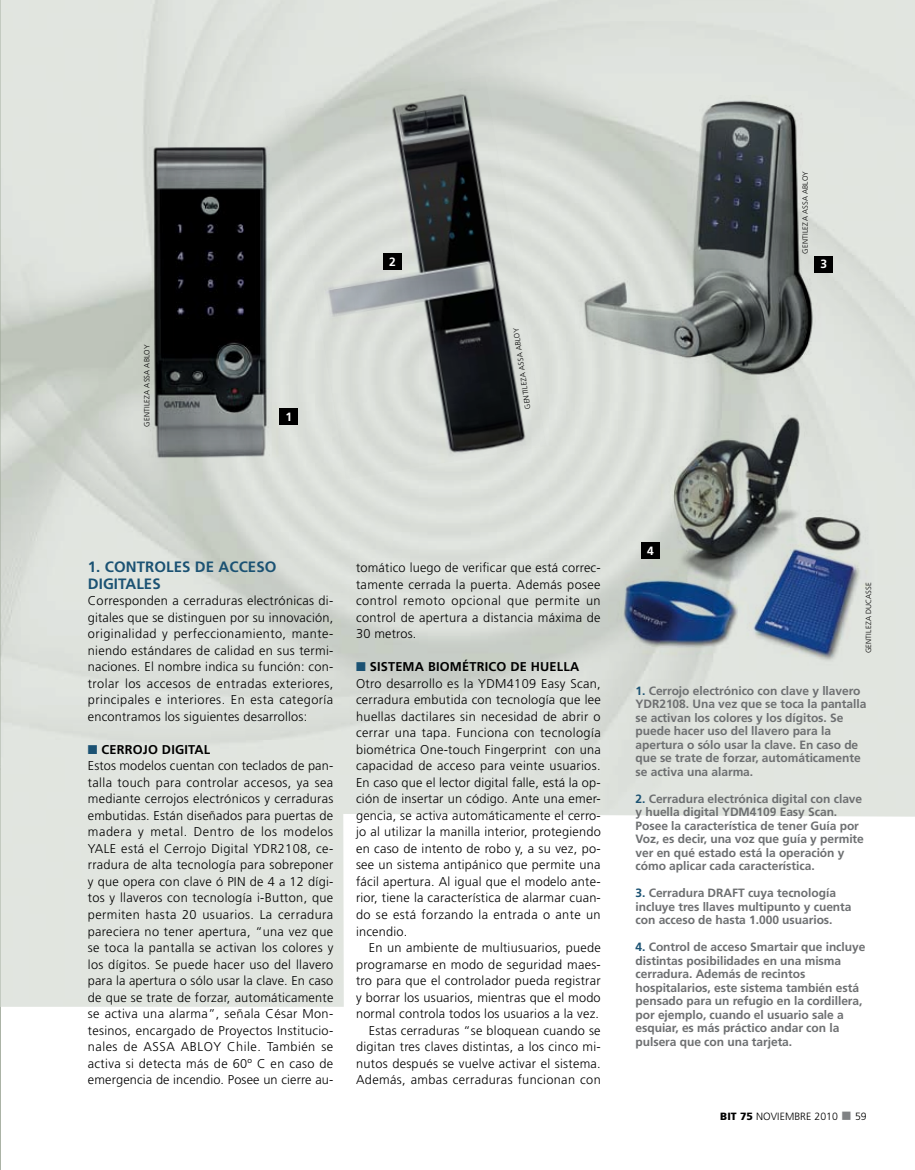
<style>
.page{position:relative;width:915px;height:1170px;background:#fff}
.page>*{position:absolute;margin:0;border:0;box-sizing:border-box;transform-origin:0 0}
.t1{font:700 15px/16.5px "Frutiger";letter-spacing:.005em;color:#1b5273}
.t2{font:300 12.75px/16.5px "Frutiger";letter-spacing:.02em;color:#000;text-align:justify}
.t3{font:700 12px/13.5px "Frutiger";letter-spacing:-.005em;color:#6d6f71}
.t4{font:700 12px "Frutiger";color:#fff}
.t5{font:300 10.5px "Frutiger";letter-spacing:.005em;color:#000}
.t6{font:300 7.5px "Frutiger";letter-spacing:.03em;color:#000}
.s1{color:#1b5273}
.s2{font-weight:700}
.s3{font-weight:900}
.s4{color:#808284}
</style>
<div class="page">
<img style="left:0;top:1006px;width:1px;height:163px">
<img style="left:0;top:0;width:914px;height:1006px">
<img style="left:123px;top:130px;width:177px;height:350px">
<img style="left:285px;top:76px;width:261px;height:403px">
<img style="left:561px;top:78px;width:265px;height:331px">
<img style="left:608px;top:397px;width:285px;height:276px">
<div style="left:383px;top:253px;width:18px;height:17px;background:#000"></div>
<div style="left:814px;top:256px;width:19px;height:16px;background:#000"></div>
<div style="left:641px;top:542px;width:18px;height:16px;background:#000"></div>
<p class="t6" style="left:143px;top:427px;width:83px;rotate:-90deg">gentileza assa abloy</p>
<p class="t4" style="left:285px;top:409px;width:8px">1</p>
<p class="t6" style="left:800px;top:253px;width:83px;rotate:-90deg">gentileza assa abloy</p>
<p class="t4" style="left:389px;top:255px;width:8px">2</p>
<p class="t4" style="left:820px;top:257px;width:8px">3</p>
<p class="t6" style="left:524px;top:410px;width:83px;rotate:-99deg">gentil eza a ssa a bl oy</p>
<p class="t1" style="left:88px;top:558px;width:190px">1. Controles de acceso digitales</p>
<p class="t2" style="left:88px;top:592px;width:247px">Corresponden a cerraduras electrónicas di&shy;gitales que se distinguen por su innovación, originalidad y perfeccionamiento, mante&shy;niendo estándares de calidad en sus termi&shy;naciones. El nombre indica su función: con&shy;trolar los accesos de entradas exteriores, principales e interiores. En esta categoría encontramos los siguientes desarrollos:</p>
<p class="t2" style="left:88px;top:741px;width:247px;text-align:left"><span class="s1">■</span> <span class="s2">Cerrojo digital<br></span>Estos modelos cuentan con teclados de pan&shy;talla touch para controlar accesos, ya sea mediante cerrojos electrónicos y cerraduras embutidas. Están diseñados para puertas de madera y metal. Dentro de los modelos YALE está el Cerrojo Digital YDR2108, ce&shy;rradura de alta tecnología para sobreponer y que opera con clave ó PIN de 4 a 12 dígi&shy;tos y llaveros con tecnología i-Button, que permiten hasta 20 usuarios. La cerradura pareciera no tener apertura, “una vez que se toca la pantalla se activan los colores y los dígitos. Se puede hacer uso del llavero para la apertura o sólo usar la clave. En caso de que se trate de forzar, automáticamente se activa una alarma”, señala César Mon&shy;tesinos, encargado de Proyectos Institucio&shy;nales de ASSA ABLOY Chile. También se activa si detecta más de 60º C en caso de emergencia de incendio. Posee un cierre au-</p>
<p class="t2" style="left:356px;top:559px;width:246px">tomático luego de verificar que está correc&shy;tamente cerrada la puerta. Además posee control remoto opcional que permite un control de apertura a distancia máxima de 30 metros.</p>
<p class="t2" style="left:356px;top:658px;width:246px;text-align:left"><span class="s1">■</span> <span class="s2">Sistema biométrico de huella </span>Otro desarrollo es la YDM4109 Easy Scan, cerradura embutida con tecnología que lee huellas dactilares sin necesidad de abrir o cerrar una tapa. Funciona con tecnología biométrica One-touch Fingerprint con una capacidad de acceso para veinte usuarios.<br>En caso que el lector digital falle, está la op&shy;ción de insertar un código. Ante una emer&shy;gencia, se activa automáticamente el cerro&shy;jo al utilizar la manilla interior, protegiendo en caso de intento de robo y, a su vez, po&shy;see un sistema antipánico que permite una fácil apertura. Al igual que el modelo ante&shy;rior, tiene la característica de alarmar cuan&shy;do se está forzando la entrada o ante un incendio.</p>
<p class="t2" style="left:356px;top:939px;width:246px;text-align:right">En un ambiente de multiusuarios, puede programarse en modo de seguridad maes&shy;tro para que el controlador pueda registrar y borrar los usuarios, mientras que el modo normal controla todos los usuarios a la vez.<br>Estas cerraduras “se bloquean cuando se digitan tres claves distintas, a los cinco mi&shy;nutos después se vuelve activar el sistema.<br>Además, ambas cerraduras funcionan con</p>
<p class="t4" style="left:647px;top:543px;width:8px">4</p>
<p class="t6" style="left:864px;top:653px;width:73px;rotate:-90deg">gentileza ducasse</p>
<p class="t3" style="left:635px;top:683px;width:232px"><span class="s1">1.</span> Cerrojo electrónico con clave y llavero YDR2108. Una vez que se toca la pantalla se activan los colores y los dígitos. Se puede hacer uso del llavero para la apertura o sólo usar la clave. En caso de que se trate de forzar, automáticamente se activa una alarma.</p>
<p class="t3" style="left:635px;top:791px;width:230px"><span class="s1">2.</span> Cerradura electrónica digital con clave y huella digital YDM4109 Easy Scan.<br>Posee la característica de tener Guía por Voz, es decir, una voz que guía y permite ver en qué estado está la operación y cómo aplicar cada característica.</p>
<p class="t3" style="left:635px;top:886px;width:81px"><span class="s1">3.</span> Cerradura DRA</p>
<p class="t3" style="left:635px;top:886px;width:217px;text-indent:97px">FT cuya tecnología incluye tres llaves multipunto y cuenta con acceso de hasta 1.000 usuarios.</p>
<p class="t3" style="left:635px;top:940px;width:231px"><span class="s1">4.</span> Control de acceso Smartair que incluye distintas posibilidades en una misma cerradura. Además de recintos hospitalarios, este sistema también está pensado para un refugio en la cordillera, por ejemplo, cuando el usuario sale a esquiar, es más práctico andar con la pulsera que con una tarjeta.</p>
<p class="t5" style="left:720px;top:1110px;width:148px"><span class="s3">BIT 75</span> noviembre 2010 <span class="s4">■</span> 59</p>
</div>
